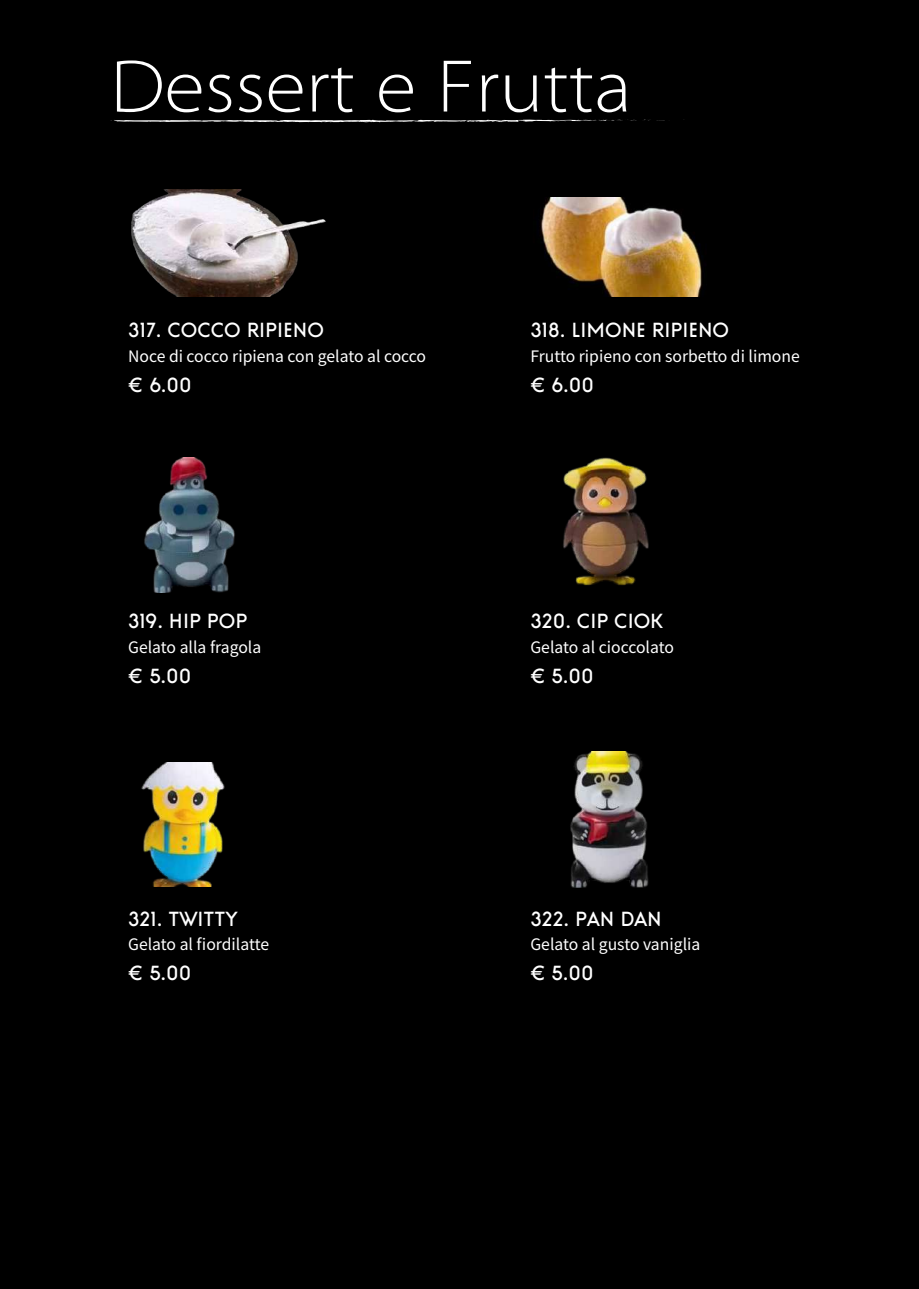
<style>
.page{position:relative;width:919px;height:1289px;background:#fff}
.page>*{position:absolute;margin:0;border:0;box-sizing:border-box;transform-origin:0 0}
.t1{font:75px "ZHSRXT GBK1 0";color:#fff}
.t2{font:21px "Universal Doomsday";color:#fff}
.t3{font:15.75px "Source Han Sans CN";color:#fff}
</style>
<div class="page">
<div style="left:0;top:0;width:918px;height:1288px;background:#000"></div>
<img style="left:144px;top:458px;width:91px;height:134px">
<img style="left:570px;top:751px;width:79px;height:136px">
<img style="left:131px;top:190px;width:195px;height:107px">
<img style="left:141px;top:762px;width:84px;height:124px">
<img style="left:563px;top:457px;width:86px;height:129px">
<img style="left:540px;top:197px;width:162px;height:100px">
<svg style="left:110px;top:119px;width:555px;height:4px"></svg>
<h1 class="t1" style="left:110px;top:45px;width:523px">Dessert e Frutta</h1>
<h2 class="t2" style="left:128px;top:318px;width:197px">317. COCCO RIPIENO</h2>
<p class="t3" style="left:128px;top:347px;width:299px">Noce di cocco ripiena con gelato al cocco</p>
<h2 class="t2" style="left:128px;top:373px;width:65px">€ 6.00</h2>
<h2 class="t2" style="left:128px;top:609px;width:121px">319. HIP POP</h2>
<p class="t3" style="left:128px;top:638px;width:134px">Gelato alla fragola</p>
<h2 class="t2" style="left:128px;top:664px;width:65px">€ 5.00</h2>
<h2 class="t2" style="left:128px;top:906px;width:111px">321. TWITTY</h2>
<p class="t3" style="left:128px;top:935px;width:142px">Gelato al fiordilatte</p>
<h2 class="t2" style="left:128px;top:961px;width:65px">€ 5.00</h2>
<h2 class="t2" style="left:530px;top:318px;width:200px">318. LIMONE RIPIENO</h2>
<p class="t3" style="left:530px;top:347px;width:271px">Frutto ripieno con sorbetto di limone</p>
<h2 class="t2" style="left:530px;top:373px;width:65px">€ 6.00</h2>
<h2 class="t2" style="left:530px;top:609px;width:134px">320. CIP CIOK</h2>
<p class="t3" style="left:530px;top:638px;width:145px">Gelato al cioccolato</p>
<h2 class="t2" style="left:530px;top:664px;width:65px">€ 5.00</h2>
<h2 class="t2" style="left:530px;top:906px;width:133px">322. PAN DAN</h2>
<p class="t3" style="left:530px;top:935px;width:171px">Gelato al gusto vaniglia</p>
<h2 class="t2" style="left:530px;top:961px;width:65px">€ 5.00</h2>
</div>
